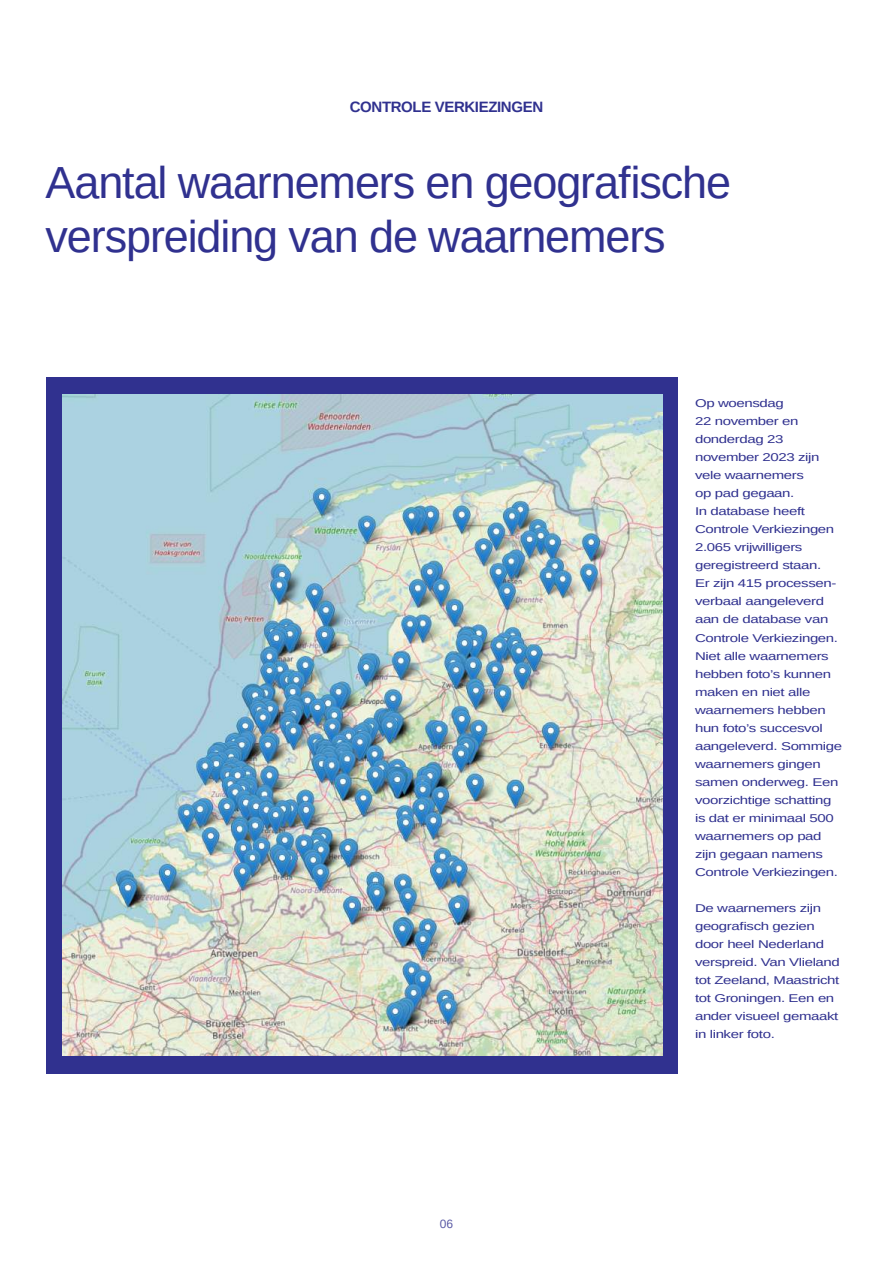
<style>
.page{position:relative;width:893px;height:1263px;background:#fff}
.page>*{position:absolute;margin:0;border:0;box-sizing:border-box;transform-origin:0 0}
.t1{font:45px/54px "Arimo";letter-spacing:-.025em;color:#30318f}
.t2{font:700 15px "Arimo";letter-spacing:-.025em;color:#30318f}
.t3{font:12px "Arimo";color:#5a5aa5}
.t4{font:11.25px/18px "Arimo";letter-spacing:-.025em;color:#30318f;scale:1.33 1}
</style>
<div class="page">
<div style="left:46px;top:377px;width:632px;height:696px;background:#30318f"></div>
<img style="left:62px;top:394px;width:600px;height:662px">
<h2 class="t2" style="left:350px;top:97px;width:195px">CONTROLE VERKIEZINGEN</h2>
<h1 class="t1" style="left:46px;top:155px;width:687px">Aantal waarnemers en geografische verspreiding van de waarnemers</h1>
<p class="t3" style="left:440px;top:1217px;width:15px">06</p>
<p class="t4" style="left:695px;top:395px;width:112px">Op woensdag<br>22 november en donderdag 23 november 2023 zijn vele waarnemers<br>op pad gegaan.<br>In database heeft<br>Controle Verkiezingen<br>2.065 vrijwilligers geregistreerd staan.<br>Er zijn 415 processen&shy;verbaal aangeleverd aan de database van<br>Controle Verkiezingen.<br>Niet alle waarnemers hebben foto’s kunnen maken en niet alle waarnemers hebben hun foto’s succesvol aangeleverd. Sommige waarnemers gingen samen onderweg. Een voorzichtige schatting is dat er minimaal 500 waarnemers op pad zijn gegaan namens<br>Controle Verkiezingen.</p>
<p class="t4" style="left:695px;top:899px;width:110px">De waarnemers zijn geografisch gezien door heel Nederland verspreid. Van Vlieland tot Zeeland, Maastricht tot Groningen. Een en ander visueel gemaakt in linker foto.</p>
</div>
